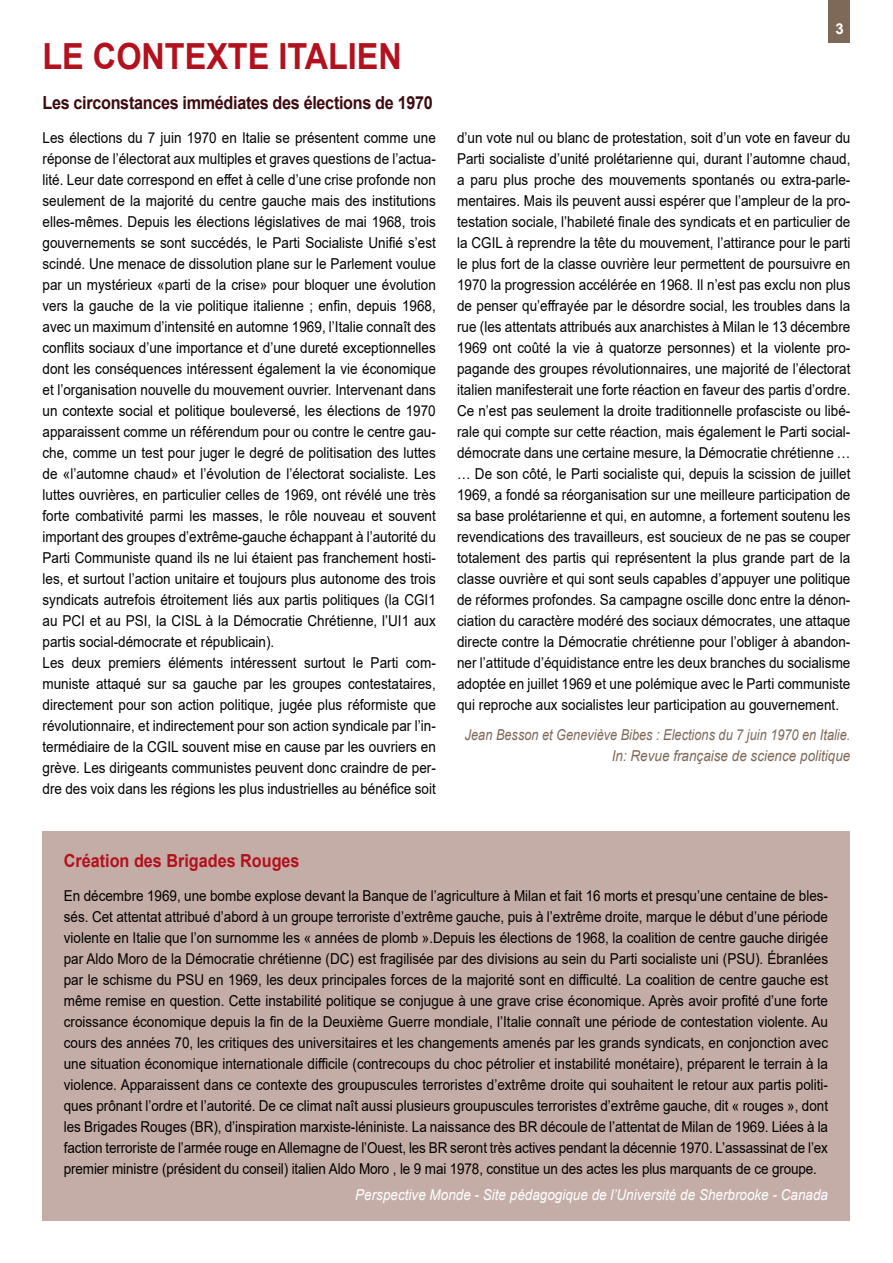
<style>
.page{position:relative;width:893px;height:1263px;background:#fff}
.page>*{position:absolute;margin:0;border:0;box-sizing:border-box;transform-origin:0 0}
.t1{font:700 36px "Arial";color:#b2111d;scale:.9 1}
.t2{font:700 18px "Arial";letter-spacing:-.02em;color:#3e0b11;scale:.9 1}
.t3{font:700 18px "Arial";color:#b2111d;scale:.9 1}
.t4{font:15px/21px "Arial";color:#000;text-align:justify;scale:.9 1}
.t5{font:italic 15px/21px "Arial";color:#7e6959;text-align:right;scale:.85 1}
.t6{font:italic 15px "Arial";color:#fff;scale:.9 1}
.t7{font:700 15px "Arial";color:#fff}
</style>
<div class="page">
<div style="left:43px;top:831px;width:807px;height:389px;background:#c5ada7"></div>
<div style="left:829px;top:0;width:21px;height:43px;background:#7e6959"></div>
<h1 class="t1" style="left:43px;top:31px;width:401px">LE CONTEXTE ITALIEN</h1>
<p class="t7" style="left:835px;top:18px;width:10px">3</p>
<p class="t2" style="left:43px;top:90px;width:435px">Les circonstances immédiates des élections de 1970</p>
<p class="t4" style="left:43px;top:127px;width:439px;text-align:left">Les élections du 7 juin 1970 en Italie se présentent comme une réponse de l’électorat aux multiples et graves questions de l’actua&shy;lité. Leur date correspond en effet à celle d’une crise profonde non seulement de la majorité du centre gauche mais des institutions elles-mêmes. Depuis les élections législatives de mai 1968, trois gouvernements se sont succédés, le Parti Socialiste Unifié s’est scindé. Une menace de dissolution plane sur le Parlement voulue par un mystérieux «parti de la crise» pour bloquer une évolution vers la gauche de la vie politique italienne ; enfin, depuis 1968, avec un maximum d’intensité en automne 1969, l’Italie connaît des conflits sociaux d’une importance et d’une dureté exceptionnelles dont les conséquences intéressent également la vie économique et l’organisation nouvelle du mouvement ouvrier. Intervenant dans un contexte social et politique bouleversé, les élections de 1970 apparaissent comme un référendum pour ou contre le centre gau&shy;che, comme un test pour juger le degré de politisation des luttes de «l’automne chaud» et l’évolution de l’électorat socialiste. Les luttes ouvrières, en particulier celles de 1969, ont révélé une très forte combativité parmi les masses, le rôle nouveau et souvent important des groupes d’extrême-gauche échappant à l’autorité du Parti Communiste quand ils ne lui étaient pas franchement hosti&shy;les, et surtout l’action unitaire et toujours plus autonome des trois syndicats autrefois étroitement liés aux partis politiques (la CGI1 au PCI et au PSI, la CISL à la Démocratie Chrétienne, l’UI1 aux partis social-démocrate et républicain).<br>Les deux premiers éléments intéressent surtout le Parti com&shy;muniste attaqué sur sa gauche par les groupes contestataires, directement pour son action politique, jugée plus réformiste que révolutionnaire, et indirectement pour son action syndicale par l’in&shy;termédiaire de la CGIL souvent mise en cause par les ouvriers en grève. Les dirigeants communistes peuvent donc craindre de per&shy;dre des voix dans les régions les plus industrielles au bénéfice soit</p>
<p class="t4" style="left:457px;top:127px;width:439px">d’un vote nul ou blanc de protestation, soit d’un vote en faveur du Parti socialiste d’unité prolétarienne qui, durant l’automne chaud, a paru plus proche des mouvements spontanés ou extra-parle&shy;mentaires. Mais ils peuvent aussi espérer que l’ampleur de la pro&shy;testation sociale, l’habileté finale des syndicats et en particulier de la CGIL à reprendre la tête du mouvement, l’attirance pour le parti le plus fort de la classe ouvrière leur permettent de poursuivre en 1970 la progression accélérée en 1968. Il n’est pas exclu non plus de penser qu’effrayée par le désordre social, les troubles dans la rue (les attentats attribués aux anarchistes à Milan le 13 décembre 1969 ont coûté la vie à quatorze personnes) et la violente pro&shy;pagande des groupes révolutionnaires, une majorité de l’électorat italien manifesterait une forte réaction en faveur des partis d’ordre.<br>Ce n’est pas seulement la droite traditionnelle profasciste ou libé&shy;rale qui compte sur cette réaction, mais également le Parti social&shy;démocrate dans une certaine mesure, la Démocratie chrétienne … … De son côté, le Parti socialiste qui, depuis la scission de juillet 1969, a fondé sa réorganisation sur une meilleure participation de sa base prolétarienne et qui, en automne, a fortement soutenu les revendications des travailleurs, est soucieux de ne pas se couper totalement des partis qui représentent la plus grande part de la classe ouvrière et qui sont seuls capables d’appuyer une politique de réformes profondes. Sa campagne oscille donc entre la dénon&shy;ciation du caractère modéré des sociaux démocrates, une attaque directe contre la Démocratie chrétienne pour l’obliger à abandon&shy;ner l’attitude d’équidistance entre les deux branches du socialisme adoptée en juillet 1969 et une polémique avec le Parti communiste qui reproche aux socialistes leur participation au gouvernement.</p>
<p class="t5" style="left:465px;top:724px;width:455px">Jean Besson et Geneviève Bibes : Elections du 7 juin 1970 en Italie.<br>In: Revue française de science politique</p>
<p class="t3" style="left:64px;top:848px;width:264px">Création des Brigades Rouges</p>
<p class="t4" style="left:64px;top:885px;width:851px">En décembre 1969, une bombe explose devant la Banque de l’agriculture à Milan et fait 16 morts et presqu’une centaine de bles&shy;sés. Cet attentat attribué d’abord à un groupe terroriste d’extrême gauche, puis à l’extrême droite, marque le début d’une période violente en Italie que l’on surnomme les « années de plomb ».Depuis les élections de 1968, la coalition de centre gauche dirigée par Aldo Moro de la Démocratie chrétienne (DC) est fragilisée par des divisions au sein du Parti socialiste uni (PSU). Ébranlées par le schisme du PSU en 1969, les deux principales forces de la majorité sont en difficulté. La coalition de centre gauche est même remise en question. Cette instabilité politique se conjugue à une grave crise économique. Après avoir profité d’une forte croissance économique depuis la fin de la Deuxième Guerre mondiale, l’Italie connaît une période de contestation violente. Au cours des années 70, les critiques des universitaires et les changements amenés par les grands syndicats, en conjonction avec une situation économique internationale difficile (contrecoups du choc pétrolier et instabilité monétaire), préparent le terrain à la violence. Apparaissent dans ce contexte des groupuscules terroristes d’extrême droite qui souhaitent le retour aux partis politi&shy;ques prônant l’ordre et l’autorité. De ce climat naît aussi plusieurs groupuscules terroristes d’extrême gauche, dit « rouges », dont les Brigades Rouges (BR), d’inspiration marxiste-léniniste. La naissance des BR découle de l’attentat de Milan de 1969. Liées à la faction terroriste de l’armée rouge en Allemagne de l’Ouest, les BR seront très actives pendant la décennie 1970. L’assassinat de l’ex premier ministre (président du conseil) italien Aldo Moro , le 9 mai 1978, constitue un des actes les plus marquants de ce groupe.</p>
<p class="t6" style="left:355px;top:1185px;width:527px">Perspective Monde - Site pédagogique de l’Université de Sherbrooke - Canada</p>
</div>
